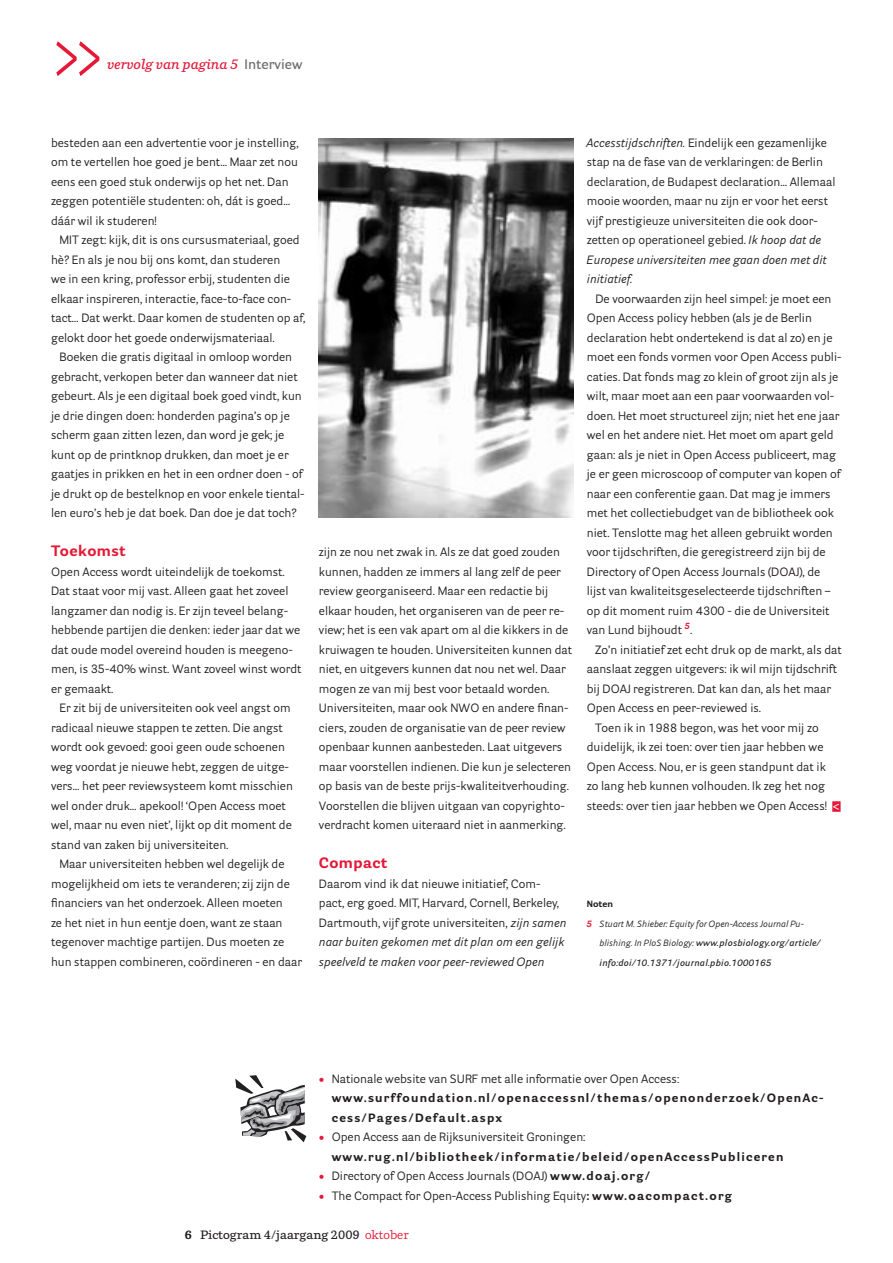
<style>
.page{position:relative;width:893px;height:1263px;background:#fff}
.page>*{position:absolute;margin:0;border:0;box-sizing:border-box;transform-origin:0 0}
.t1{font:72px "Parry";color:#e51836;scale:.7 1}
.t2{font:700 15px "Parry Grotesque";letter-spacing:.025em;color:#e51836}
.t3{font:italic 600 13.5px "Parry";color:#e51836}
.t4{font:12px/19.5px "Parry Grotesque";color:#231f20}
.t5{font:700 12px/19.5px "Parry Grotesque";letter-spacing:.1em;color:#231f20}
.t6{font:600 12px "Parry";color:#231f20}
.t7{font:italic 600 9px "Parry Grotesque";letter-spacing:.025em;color:#231f20}
.t8{font:italic 9px "Parry Grotesque";color:#231f20}
.t9{font:700 9px "Parry Grotesque";color:#231f20}
.s1{font-family:"Parry Grotesque";font-style:normal;color:#6c6d70}
.s2{font-style:italic}
.s3{font-family:"Parry";font-weight:600;color:#fff}
.s4{font-weight:700;color:#e51836}
.s5{font-weight:400}
.s6{font-weight:400;color:#e51836}
.s7{color:#e51836}
.s8{font-weight:700}
</style>
<div class="page">
<div style="left:832px;top:801px;width:9px;height:11px;background:#e51836"></div>
<svg style="left:235px;top:1075px;width:71px;height:67px"></svg>
<img style="left:319px;top:139px;width:255px;height:378px">
<h1 class="t1" style="left:51px;top:14px;width:77px">&gt;&gt;</h1>
<p class="t3" style="left:107px;top:56px;width:197px">vervolg van pagina 5 <span class="s1">Interview</span></p>
<p class="t4" style="left:51px;top:133px;width:249px">besteden aan een advertentie voor je instelling, om te vertellen hoe goed je bent… Maar zet nou eens een goed stuk onderwijs op het net. Dan zeggen potentiële studenten: oh, dát is goed… dáár wil ik studeren!</p>
<p class="t4" style="left:51px;top:230px;width:256px;text-indent:9px">MIT zegt: kijk, dit is ons cursusmateriaal, goed hè? En als je nou bij ons komt, dan studeren<br>we in een kring, professor erbij, studenten die elkaar inspireren, interactie, face-to-face con&shy;tact… Dat werkt. Daar komen de studenten op af, gelokt door het goede onderwijsmateriaal.</p>
<p class="t4" style="left:51px;top:347px;width:255px;text-indent:9px">Boeken die gratis digitaal in omloop worden gebracht, verkopen beter dan wanneer dat niet gebeurt. Als je een digitaal boek goed vindt, kun je drie dingen doen: honderden pagina’s op je scherm gaan zitten lezen, dan word je gek; je kunt op de printknop drukken, dan moet je er gaatjes in prikken en het in een ordner doen - of je drukt op de bestelknop en voor enkele tiental&shy;len euro’s heb je dat boek. Dan doe je dat toch?</p>
<p class="t2" style="left:51px;top:541px;width:76px">Toekomst</p>
<p class="t4" style="left:51px;top:562px;width:252px">Open Access wordt uiteindelijk de toekomst.<br>Dat staat voor mij vast. Alleen gaat het zoveel langzamer dan nodig is. Er zijn teveel belang&shy;hebbende partijen die denken: ieder jaar dat we dat oude model overeind houden is meegeno&shy;men, is 35-40% winst. Want zoveel winst wordt er gemaakt.</p>
<p class="t4" style="left:51px;top:698px;width:243px;text-indent:9px">Er zit bij de universiteiten ook veel angst om radicaal nieuwe stappen te zetten. Die angst wordt ook gevoed: gooi geen oude schoenen weg voordat je nieuwe hebt, zeggen de uitge&shy;vers… het peer reviewsysteem komt misschien wel onder druk… apekool! ‘Open Access moet wel, maar nu even niet’, lijkt op dit moment de stand van zaken bij universiteiten.</p>
<p class="t4" style="left:51px;top:854px;width:253px;text-indent:9px">Maar universiteiten hebben wel degelijk de mogelijkheid om iets te veranderen; zij zijn de financiers van het onderzoek. Alleen moeten<br>ze het niet in hun eentje doen, want ze staan tegenover machtige partijen. Dus moeten ze hun stappen combineren, coördineren - en daar</p>
<p class="t4" style="left:319px;top:542px;width:255px">zijn ze nou net zwak in. Als ze dat goed zouden kunnen, hadden ze immers al lang zelf de peer review georganiseerd. Maar een redactie bij elkaar houden, het organiseren van de peer re&shy;view; het is een vak apart om al die kikkers in de kruiwagen te houden. Universiteiten kunnen dat niet, en uitgevers kunnen dat nou net wel. Daar mogen ze van mij best voor betaald worden.<br>Universiteiten, maar ook NWO en andere finan&shy;ciers, zouden de organisatie van de peer review openbaar kunnen aanbesteden. Laat uitgevers maar voorstellen indienen. Die kun je selecteren op basis van de beste prijs-kwaliteitverhouding.<br>Voorstellen die blijven uitgaan van copyrighto&shy;verdracht komen uiteraard niet in aanmerking.</p>
<p class="t2" style="left:319px;top:853px;width:70px">Compact</p>
<p class="t4" style="left:319px;top:873px;width:249px">Daarom vind ik dat nieuwe initiatief, Com&shy;pact, erg goed. MIT, Harvard, Cornell, Berkeley, Dartmouth, vijf grote universiteiten, <span class="s2">zijn samen naar buiten gekomen met dit plan om een gelijk speelveld te maken voor peer-reviewed Open</span></p>
<p class="t4" style="left:587px;top:133px;width:250px"><span class="s2">Accesstijdschriften.</span> Eindelijk een gezamenlijke stap na de fase van de verklaringen: de Berlin declaration, de Budapest declaration… Allemaal mooie woorden, maar nu zijn er voor het eerst vijf prestigieuze universiteiten die ook door&shy;zetten op operationeel gebied. <span class="s2">Ik hoop dat de Europese universiteiten mee gaan doen met dit initiatief.</span></p>
<p class="t4" style="left:587px;top:289px;width:256px;text-indent:9px">De voorwaarden zijn heel simpel: je moet een Open Access policy hebben (als je de Berlin declaration hebt ondertekend is dat al zo) en je moet een fonds vormen voor Open Access publi&shy;caties. Dat fonds mag zo klein of groot zijn als je wilt, maar moet aan een paar voorwaarden vol&shy;doen. Het moet structureel zijn; niet het ene jaar wel en het andere niet. Het moet om apart geld gaan: als je niet in Open Access publiceert, mag je er geen microscoop of computer van kopen of naar een conferentie gaan. Dat mag je immers met het collectiebudget van de bibliotheek ook niet. Tenslotte mag het alleen gebruikt worden voor tijdschriften, die geregistreerd zijn bij de Directory of Open Access Journals (DOAJ), de lijst van kwaliteitsgeselecteerde tijdschriften – op dit moment ruim 4300 - die de Universiteit van Lund bijhoudt <sup>5</sup>.</p>
<p class="t4" style="left:595px;top:639px;width:248px">Zo’n initiatief zet echt druk op de markt, als dat</p>
<p class="t4" style="left:587px;top:659px;width:252px">aanslaat zeggen uitgevers: ik wil mijn tijdschrift</p>
<p class="t4" style="left:587px;top:678px;width:246px">bij DOAJ registreren. Dat kan dan, als het maar</p>
<p class="t4" style="left:587px;top:698px;width:176px">Open Access en peer-reviewed is.</p>
<p class="t4" style="left:595px;top:717px;width:225px">Toen ik in 1988 begon, was het voor mij zo</p>
<p class="t4" style="left:587px;top:737px;width:238px">duidelijk, ik zei toen: over tien jaar hebben we</p>
<p class="t4" style="left:587px;top:756px;width:240px">Open Access. Nou, er is geen standpunt dat ik</p>
<p class="t4" style="left:587px;top:776px;width:240px">zo lang heb kunnen volhouden. Ik zeg het nog</p>
<p class="t4" style="left:587px;top:795px;width:255px">steeds: over tien jaar hebben we Open Access! <span class="s3">&lt;</span></p>
<p class="t9" style="left:587px;top:898px;width:28px">Noten</p>
<p class="t8" style="left:587px;top:918px;width:219px"><span class="s4">5</span> Stuart M. Shieber: Equity for Open-Access Journal Pu-</p>
<p class="t7" style="left:600px;top:937px;width:223px"><span class="s5">blishing. In PloS Biology:</span> www.plosbiology.org/article/</p>
<p class="t7" style="left:600px;top:957px;width:174px">info:doi/10.1371/journal.pbio.1000165</p>
<p class="t5" style="left:332px;top:1068px;width:493px;text-indent:-13px"><span class="s6">•</span> <span class="s5">Nationale website van SURF met alle informatie over Open Access: </span>www.surffoundation.nl/openaccessnl/themas/openonderzoek/OpenAc&shy;cess/Pages/Default.aspx</p>
<p class="t5" style="left:332px;top:1127px;width:453px;text-indent:-13px"><span class="s6">•</span> <span class="s5">Open Access aan de Rijksuniversiteit Groningen: </span>www.rug.nl/bibliotheek/informatie/beleid/openAccessPubliceren</p>
<p class="t4" style="left:319px;top:1166px;width:333px"><span class="s7">•</span> Directory of Open Access Journals (DOAJ) <span class="s8">www.doaj.org/</span></p>
<p class="t4" style="left:319px;top:1185px;width:415px"><span class="s7">•</span> The Compact for Open-Access Publishing Equity<span class="s8">: www.oacompact.org</span></p>
<p class="t6" style="left:185px;top:1227px;width:225px"><span class="s8">6</span> Pictogram 4/jaargang 2009 <span class="s6">oktober</span></p>
</div>
